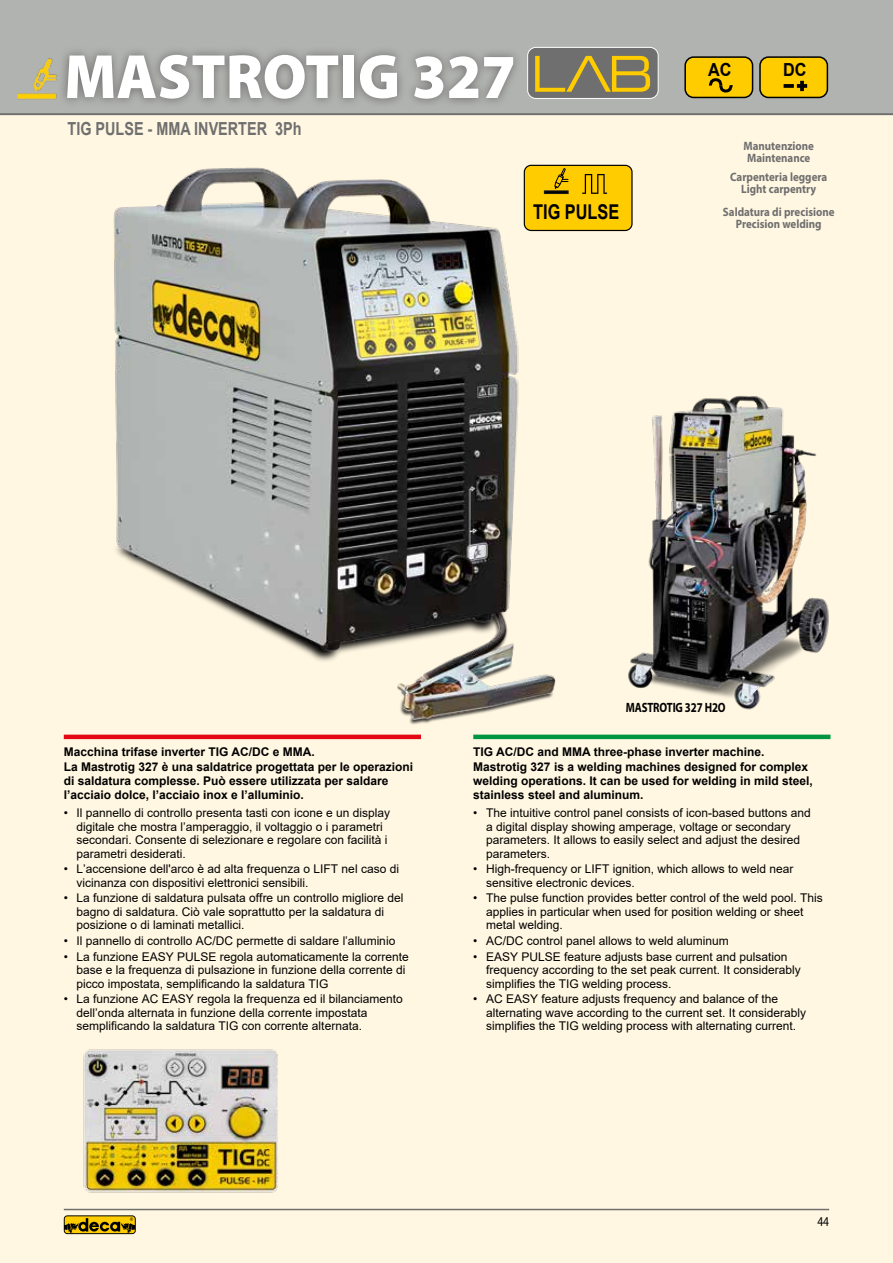
<style>
.page{position:relative;width:893px;height:1263px;background:#fff}
.page>*{position:absolute;margin:0;border:0;box-sizing:border-box;transform-origin:0 0}
.t1{font:900 63px "Myriad Pro";color:#fff;scale:.96 1}
.t2{font:700 20.4px "Arial";color:#000;scale:.8 1}
.t3{font:700 18px "Arial";color:#706f6f;scale:.8 1}
.t4{font:700 18px "Arial";color:#000;scale:.9 1}
.t5{font:700 13.5px "Myriad Pro";letter-spacing:-.01em;color:#000;scale:.8 1}
.t6{font:13.5px "Myriad Pro";color:#000;scale:.85 1}
.t7{font:700 12.15px/12.1px "Myriad Pro";color:#706f6f;text-align:center;scale:.9 1}
.t8{font:12px/13.5px "Arial";color:#000}
.t9{font:700 12px/14.4px "Arial";color:#000}
</style>
<div class="page">
<div style="left:0;top:111px;width:893px;height:1152px;background:#fff7e2"></div>
<hr style="left:64px;top:1209px;width:765px;height:1px;background:#706f6f">
<svg style="left:64px;top:1215px;width:72px;height:19px"></svg>
<div style="left:0;top:0;width:893px;height:113px;background:#b1b3b0"></div>
<hr style="left:0;top:113px;width:893px;height:2px;background:#706f6f">
<div style="left:528px;top:47px;width:130px;height:51px;background:#706f6f;border-radius:8px"></div>
<div style="left:527px;top:47px;width:132px;height:52px;border:1px solid #fff;border-radius:8px"></div>
<svg style="left:535px;top:56px;width:115px;height:36px"></svg>
<div style="left:685px;top:57px;width:68px;height:40px;background:#fc0;border-radius:9px"></div>
<div style="left:684px;top:56px;width:69px;height:42px;border:2px solid #000;border-radius:9px"></div>
<svg style="left:708px;top:78px;width:25px;height:15px"></svg>
<div style="left:760px;top:57px;width:67px;height:40px;background:#fc0;border-radius:9px"></div>
<div style="left:759px;top:56px;width:69px;height:42px;border:2px solid #000;border-radius:9px"></div>
<svg style="left:784px;top:84px;width:10px;height:4px"></svg>
<svg style="left:797px;top:84px;width:10px;height:4px"></svg>
<svg style="left:800px;top:81px;width:4px;height:10px"></svg>
<img style="left:17px;top:53px;width:41px;height:50px">
<svg style="left:58px;top:45px;width:464px;height:63px"></svg>
<img style="left:96px;top:165px;width:473px;height:570px">
<img style="left:628px;top:395px;width:201px;height:315px">
<img style="left:83px;top:1049px;width:195px;height:144px">
<div style="left:524px;top:165px;width:108px;height:65px;background:#fc0;border-radius:7px"></div>
<div style="left:524px;top:165px;width:109px;height:66px;border:1px solid #000;border-radius:7px"></div>
<svg style="left:582px;top:174px;width:25px;height:20px"></svg>
<div style="left:544px;top:191px;width:24px;height:3px;border:1px solid #1e1e1c"></div>
<svg style="left:554px;top:169px;width:15px;height:20px"></svg>
<hr style="left:64px;top:735px;width:357px;height:4px;background:#e30613">
<hr style="left:473px;top:735px;width:357px;height:4px;background:#009641">
<h1 class="t1" style="left:64px;top:35px;width:472px">MASTROTIG 327</h1>
<h3 class="t4" style="left:708px;top:57px;width:27px">AC</h3>
<h3 class="t4" style="left:783px;top:57px;width:27px">DC</h3>
<h3 class="t3" style="left:68px;top:116px;width:294px">TIG PULSE - MMA INVERTER 3Ph</h3>
<p class="t7" style="left:743px;top:139px;width:80px;text-align:left">Manutenzione<br>Maintenance</p>
<p class="t7" style="left:730px;top:171px;width:109px">Carpenteria leggera<br>Light carpentry</p>
<h2 class="t2" style="left:533px;top:197px;width:109px">TIG PULSE</h2>
<p class="t7" style="left:723px;top:205px;width:126px">Saldatura di precisione<br>Precision welding</p>
<p class="t9" style="left:64px;top:745px;width:351px">Macchina trifase inverter TIG AC/DC e MMA.<br>La Mastrotig 327 è una saldatrice progettata per le operazioni di saldatura complesse. Può essere utilizzata per saldare l’acciaio dolce, l’acciaio inox e l’alluminio.</p>
<p class="t8" style="left:77px;top:806px;width:315px;text-indent:-13px">• Il pannello di controllo presenta tasti con icone e un display digitale che mostra l’amperaggio, il voltaggio o i parametri secondari. Consente di selezionare e regolare con facilità i parametri desiderati.</p>
<p class="t8" style="left:77px;top:862px;width:324px;text-indent:-13px">• L’accensione dell'arco è ad alta frequenza o LIFT nel caso di vicinanza con dispositivi elettronici sensibili.</p>
<p class="t8" style="left:77px;top:891px;width:328px;text-indent:-13px">• La funzione di saldatura pulsata offre un controllo migliore del bagno di saldatura. Ciò vale soprattutto per la saldatura di posizione o di laminati metallici.</p>
<p class="t8" style="left:64px;top:934px;width:333px">• Il pannello di controllo AC/DC permette di saldare l’alluminio</p>
<p class="t8" style="left:77px;top:949px;width:334px;text-indent:-13px">• La funzione EASY PULSE regola automaticamente la corrente base e la frequenza di pulsazione in funzione della corrente di picco impostata, semplificando la saldatura TIG</p>
<p class="t8" style="left:77px;top:992px;width:328px;text-indent:-13px">• La funzione AC EASY regola la frequenza ed il bilanciamento dell’onda alternata in funzione della corrente impostata semplificando la saldatura TIG con corrente alternata.</p>
<p class="t5" style="left:626px;top:698px;width:126px">MASTROTIG 327 H2O</p>
<p class="t9" style="left:473px;top:745px;width:341px">TIG AC/DC and MMA three-phase inverter machine.<br>Mastrotig 327 is a welding machines designed for complex welding operations. It can be used for welding in mild steel, stainless steel and aluminum.</p>
<p class="t8" style="left:486px;top:806px;width:326px;text-indent:-13px">• The intuitive control panel consists of icon-based buttons and a digital display showing amperage, voltage or secondary parameters. It allows to easily select and adjust the desired parameters.</p>
<p class="t8" style="left:486px;top:862px;width:309px;text-indent:-13px">• High-frequency or LIFT ignition, which allows to weld near sensitive electronic devices.</p>
<p class="t8" style="left:486px;top:891px;width:338px;text-indent:-13px">• The pulse function provides better control of the weld pool. This applies in particular when used for position welding or sheet metal welding.</p>
<p class="t8" style="left:473px;top:934px;width:257px">• AC/DC control panel allows to weld aluminum</p>
<p class="t8" style="left:486px;top:949px;width:316px;text-indent:-13px">• EASY PULSE feature adjusts base current and pulsation frequency according to the set peak current. It considerably simplifies the TIG welding process.</p>
<p class="t8" style="left:486px;top:992px;width:322px;text-indent:-13px">• AC EASY feature adjusts frequency and balance of the alternating wave according to the current set. It considerably simplifies the TIG welding process with alternating current.</p>
<p class="t6" style="left:817px;top:1213px;width:15px">44</p>
</div>
